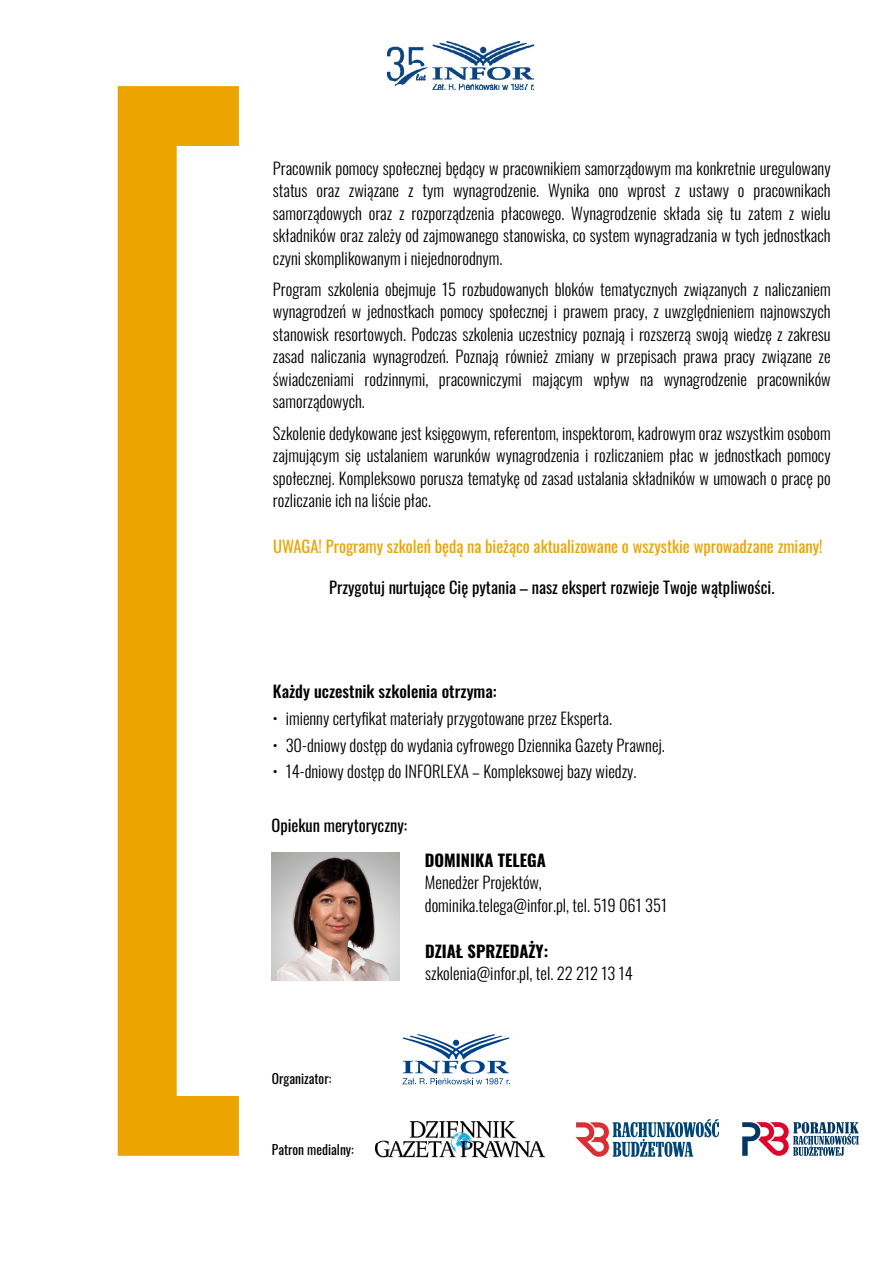
<style>
.page{position:relative;width:893px;height:1263px;background:#fff}
.page>*{position:absolute;margin:0;border:0;box-sizing:border-box;transform-origin:0 0}
.t1{font:300 16.5px/22.5px "Oswald";color:#000;text-align:justify}
.t2{font:16.5px "Oswald";color:#000}
.t3{font:16.5px "Oswald";color:#eba400}
.t4{font:500 16.5px "Oswald";color:#000}
.t5{font:700 16.5px "Oswald";color:#000}
.t6{font:13.5px "Oswald";color:#000}
</style>
<div class="page">
<svg style="left:118px;top:86px;width:121px;height:1070px;fill:#eba400"></svg>
<img style="left:272px;top:853px;width:127px;height:127px">
<svg style="left:402px;top:1034px;width:108px;height:50px"></svg>
<img style="left:375px;top:1121px;width:170px;height:37px">
<svg style="left:575px;top:1119px;width:144px;height:38px"></svg>
<svg style="left:742px;top:1122px;width:117px;height:34px"></svg>
<img style="left:387px;top:42px;width:146px;height:47px">
<p class="t1" style="left:273px;top:155px;width:559px">Pracownik pomocy społecznej będący w pracownikiem samorządowym ma konkretnie uregulowany status oraz związane z tym wynagrodzenie. Wynika ono wprost z ustawy o pracownikach samorządowych oraz z rozporządzenia płacowego. Wynagrodzenie składa się tu zatem z wielu składników oraz zależy od zajmowanego stanowiska, co system wynagradzania w tych jednostkach czyni skomplikowanym i niejednorodnym.</p>
<p class="t1" style="left:273px;top:276px;width:559px">Program szkolenia obejmuje 15 rozbudowanych bloków tematycznych związanych z naliczaniem wynagrodzeń w jednostkach pomocy społecznej i prawem pracy, z uwzględnieniem najnowszych stanowisk resortowych. Podczas szkolenia uczestnicy poznają i rozszerzą swoją wiedzę z zakresu zasad naliczania wynagrodzeń. Poznają również zmiany w przepisach prawa pracy związane ze świadczeniami rodzinnymi, pracowniczymi mającym wpływ na wynagrodzenie pracowników samorządowych.</p>
<p class="t1" style="left:273px;top:420px;width:559px">Szkolenie dedykowane jest księgowym, referentom, inspektorom, kadrowym oraz wszystkim osobom zajmującym się ustalaniem warunków wynagrodzenia i rozliczaniem płac w jednostkach pomocy społecznej. Kompleksowo porusza tematykę od zasad ustalania składników w umowach o pracę po rozliczanie ich na liście płac.</p>
<p class="t3" style="left:273px;top:532px;width:551px">UWAGA! Programy szkoleń będą na bieżąco aktualizowane o wszystkie wprowadzane zmiany!</p>
<p class="t2" style="left:329px;top:572px;width:447px">Przygotuj nurtujące Cię pytania – nasz ekspert rozwieje Twoje wątpliwości.</p>
<p class="t4" style="left:273px;top:683px;width:225px">Każdy uczestnik szkolenia otrzyma:</p>
<p class="t1" style="left:273px;top:705px;width:341px">• imienny certyfikat materiały przygotowane przez Eksperta.</p>
<p class="t1" style="left:273px;top:732px;width:394px">• 30-dniowy dostęp do wydania cyfrowego Dziennika Gazety Prawnej.</p>
<p class="t1" style="left:273px;top:758px;width:365px">• 14-dniowy dostęp do INFORLEXA – Kompleksowej bazy wiedzy.</p>
<p class="t2" style="left:271px;top:811px;width:137px">Opiekun merytoryczny:</p>
<p class="t5" style="left:425px;top:851px;width:122px">DOMINIKA TELEGA</p>
<p class="t1" style="left:425px;top:869px;width:244px">Menedżer Projektów, dominika.telega@infor.pl, tel. 519 061 351</p>
<p class="t5" style="left:425px;top:942px;width:125px">DZIAŁ SPRZEDAŻY:</p>
<p class="t1" style="left:425px;top:960px;width:209px">szkolenia@infor.pl, tel. 22 212 13 14</p>
<p class="t6" style="left:272px;top:1066px;width:61px">Organizator:</p>
<p class="t6" style="left:272px;top:1138px;width:84px">Patron medialny:</p>
</div>
